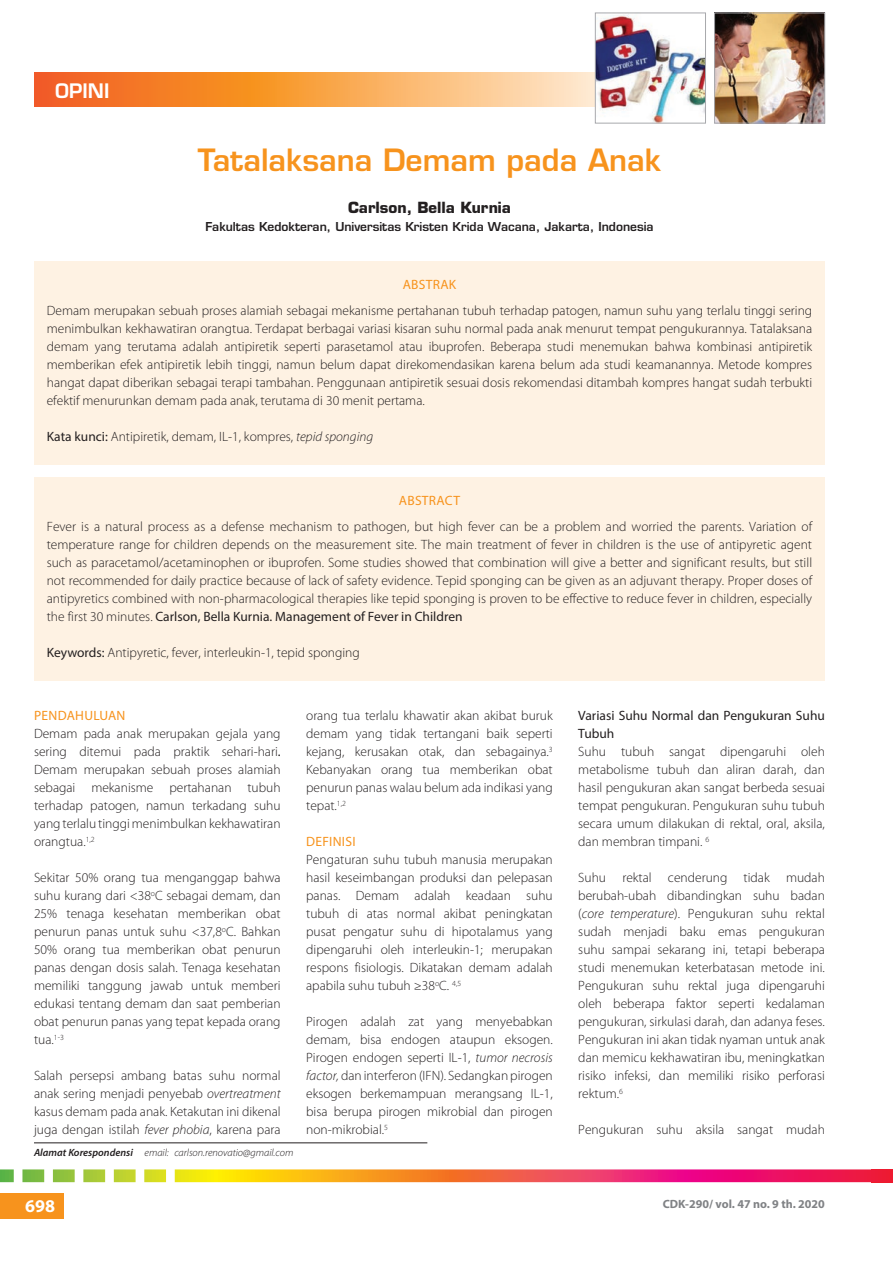
<style>
.page{position:relative;width:893px;height:1263px;background:#fff}
.page>*{position:absolute;margin:0;border:0;box-sizing:border-box;transform-origin:0 0}
.t1{font:600 30px "Eurostile LT Std";color:#f7931d}
.t2{font:600 19.5px "Eurostile LT Std";color:#fff}
.t3{font:700 18px "Myriad Pro";color:#fff}
.t4{font:700 15px "Eurostile LT Std";color:#231f20}
.t5{font:300 13.5px/18px "Myriad Pro";color:#231f20;text-align:justify}
.t6{font:13.5px/18px "Myriad Pro";color:#231f20}
.t7{font:13.5px "Myriad Pro";letter-spacing:.02em;color:#f7931d}
.t8{font:600 12px "Eurostile LT Std";color:#231f20}
.t9{font:700 12px "Myriad Pro";color:#808285}
.t10{font:italic 300 10.5px "Myriad Pro";color:#231f20}
.s1{font-weight:400}
.s2{font-style:italic}
.s3{font-weight:600}
</style>
<div class="page">
<svg style="left:34px;top:72px;width:561px;height:35px;background:#f8a257"></svg>
<img style="left:716px;top:15px;width:107px;height:106px">
<div style="left:714px;top:13px;width:111px;height:110px;border:1px solid #a8a9ad"></div>
<img style="left:597px;top:15px;width:107px;height:106px">
<div style="left:595px;top:13px;width:111px;height:110px;border:1px solid #a8a9ad"></div>
<div style="left:0;top:1193px;width:64px;height:25px;background:#f7931d"></div>
<svg style="left:0;top:1169px;width:893px;height:13px;background:#e87d50"></svg>
<hr style="left:34px;top:1142px;width:393px;height:1px;background:#231f20">
<div style="left:34px;top:261px;width:791px;height:204px;background:#fef2e3"></div>
<div style="left:34px;top:478px;width:791px;height:203px;background:#fef2e3"></div>
<h2 class="t2" style="left:55px;top:79px;width:56px">OPINI</h2>
<h1 class="t1" style="left:198px;top:142px;width:465px">Tatalaksana Demam pada Anak</h1>
<p class="t4" style="left:348px;top:198px;width:164px">Carlson, Bella Kurnia</p>
<p class="t8" style="left:205px;top:219px;width:450px">Fakultas Kedokteran, Universitas Kristen Krida Wacana, Jakarta, Indonesia</p>
<p class="t7" style="left:403px;top:276px;width:55px">Abstrak</p>
<p class="t5" style="left:47px;top:302px;width:767px">Demam merupakan sebuah proses alamiah sebagai mekanisme pertahanan tubuh terhadap patogen, namun suhu yang terlalu tinggi sering menimbulkan kekhawatiran orangtua. Terdapat berbagai variasi kisaran suhu normal pada anak menurut tempat pengukurannya. Tatalaksana demam yang terutama adalah antipiretik seperti parasetamol atau ibuprofen. Beberapa studi menemukan bahwa kombinasi antipiretik memberikan efek antipiretik lebih tinggi, namun belum dapat direkomendasikan karena belum ada studi keamanannya. Metode kompres hangat dapat diberikan sebagai terapi tambahan. Penggunaan antipiretik sesuai dosis rekomendasi ditambah kompres hangat sudah terbukti efektif menurunkan demam pada anak, terutama di 30 menit pertama.</p>
<p class="t5" style="left:47px;top:428px;width:328px"><span class="s1">Kata kunci:</span> Antipiretik, demam, IL-1, kompres, <span class="s2">tepid sponging</span></p>
<p class="t7" style="left:399px;top:492px;width:60px">Abstract</p>
<p class="t5" style="left:47px;top:518px;width:767px">Fever is a natural process as a defense mechanism to pathogen, but high fever can be a problem and worried the parents. Variation of temperature range for children depends on the measurement site. The main treatment of fever in children is the use of antipyretic agent such as paracetamol/acetaminophen or ibuprofen. Some studies showed that combination will give a better and significant results, but still not recommended for daily practice because of lack of safety evidence. Tepid sponging can be given as an adjuvant therapy. Proper doses of antipyretics combined with non-pharmacological therapies like tepid sponging is proven to be effective to reduce fever in children, especially the first 30 minutes. <span class="s1">Carlson, Bella Kurnia. Management of Fever in Children</span></p>
<p class="t5" style="left:47px;top:644px;width:315px"><span class="s1">Keywords:</span> Antipyretic, fever, interleukin-1, tepid sponging</p>
<p class="t7" style="left:34px;top:707px;width:93px">PENDAHULUAN</p>
<p class="t5" style="left:34px;top:725px;width:248px">Demam pada anak merupakan gejala yang sering ditemui pada praktik sehari-hari<span class="s1">.<br></span>Demam merupakan sebuah proses alamiah sebagai mekanisme pertahanan tubuh terhadap patogen, namun terkadang suhu yang terlalu tinggi menimbulkan kekhawatiran orangtua.<sup>1,2</sup></p>
<p class="t5" style="left:34px;top:869px;width:248px">Sekitar 50% orang tua menganggap bahwa suhu kurang dari &lt;38<sup>o</sup>C sebagai demam, dan 25% tenaga kesehatan memberikan obat penurun panas untuk suhu &lt;37,8<sup>o</sup>C. Bahkan 50% orang tua memberikan obat penurun panas dengan dosis salah. Tenaga kesehatan memiliki tanggung jawab untuk memberi edukasi tentang demam dan saat pemberian obat penurun panas yang tepat kepada orang tua.<sup>1-3</sup></p>
<p class="t5" style="left:34px;top:1067px;width:248px">Salah persepsi ambang batas suhu normal anak sering menjadi penyebab <span class="s2">overtreatment </span>kasus demam pada anak. Ketakutan ini dikenal juga dengan istilah <span class="s2">fever phobia</span>, karena para</p>
<p class="t10" style="left:34px;top:1146px;width:261px"><span class="s3">Alamat Korespondensi</span> email: carlson.renovatio@gmail.com</p>
<p class="t5" style="left:306px;top:707px;width:248px">orang tua terlalu khawatir akan akibat buruk demam yang tidak tertangani baik seperti kejang, kerusakan otak, dan sebagainya.<sup>3<br></sup>Kebanyakan orang tua memberikan obat penurun panas walau belum ada indikasi yang tepat.<sup>1,2</sup></p>
<p class="t7" style="left:306px;top:833px;width:51px">DEFINISI</p>
<p class="t5" style="left:306px;top:851px;width:248px">Pengaturan suhu tubuh manusia merupakan hasil keseimbangan produksi dan pelepasan panas. Demam adalah keadaan suhu tubuh di atas normal akibat peningkatan pusat pengatur suhu di hipotalamus yang dipengaruhi oleh interleukin-1; merupakan respons fisiologis. Dikatakan demam adalah apabila suhu tubuh ≥38<sup>o</sup>C. <sup>4,5</sup></p>
<p class="t5" style="left:306px;top:1013px;width:248px">Pirogen adalah zat yang menyebabkan demam, bisa endogen ataupun eksogen.<br>Pirogen endogen seperti IL-1, <span class="s2">tumor necrosis factor,</span> dan interferon (IFN). Sedangkan pirogen eksogen berkemampuan merangsang IL-1, bisa berupa pirogen mikrobial dan pirogen non-mikrobial.<sup>5</sup></p>
<p class="t6" style="left:578px;top:706px;width:248px">Variasi Suhu Normal dan Pengukuran Suhu<br>Tubuh</p>
<p class="t5" style="left:578px;top:743px;width:248px">Suhu tubuh sangat dipengaruhi oleh metabolisme tubuh dan aliran darah, dan hasil pengukuran akan sangat berbeda sesuai tempat pengukuran. Pengukuran suhu tubuh secara umum dilakukan di rektal, oral, aksila, dan membran timpani. <sup>6</sup></p>
<p class="t5" style="left:578px;top:869px;width:248px">Suhu rektal cenderung tidak mudah berubah-ubah dibandingkan suhu badan (<span class="s2">core temperature</span>). Pengukuran suhu rektal sudah menjadi baku emas pengukuran suhu sampai sekarang ini, tetapi beberapa studi menemukan keterbatasan metode ini.<br>Pengukuran suhu rektal juga dipengaruhi oleh beberapa faktor seperti kedalaman pengukuran, sirkulasi darah, dan adanya feses.<br>Pengukuran ini akan tidak nyaman untuk anak dan memicu kekhawatiran ibu, meningkatkan risiko infeksi, dan memiliki risiko perforasi rektum.<sup>6</sup></p>
<p class="t5" style="left:578px;top:1121px;width:248px">Pengukuran suhu aksila sangat mudah</p>
<h3 class="t3" style="left:25px;top:1194px;width:31px">698</h3>
<p class="t9" style="left:663px;top:1196px;width:164px">CDK-290/ vol. 47 no. 9 th. 2020</p>
</div>
